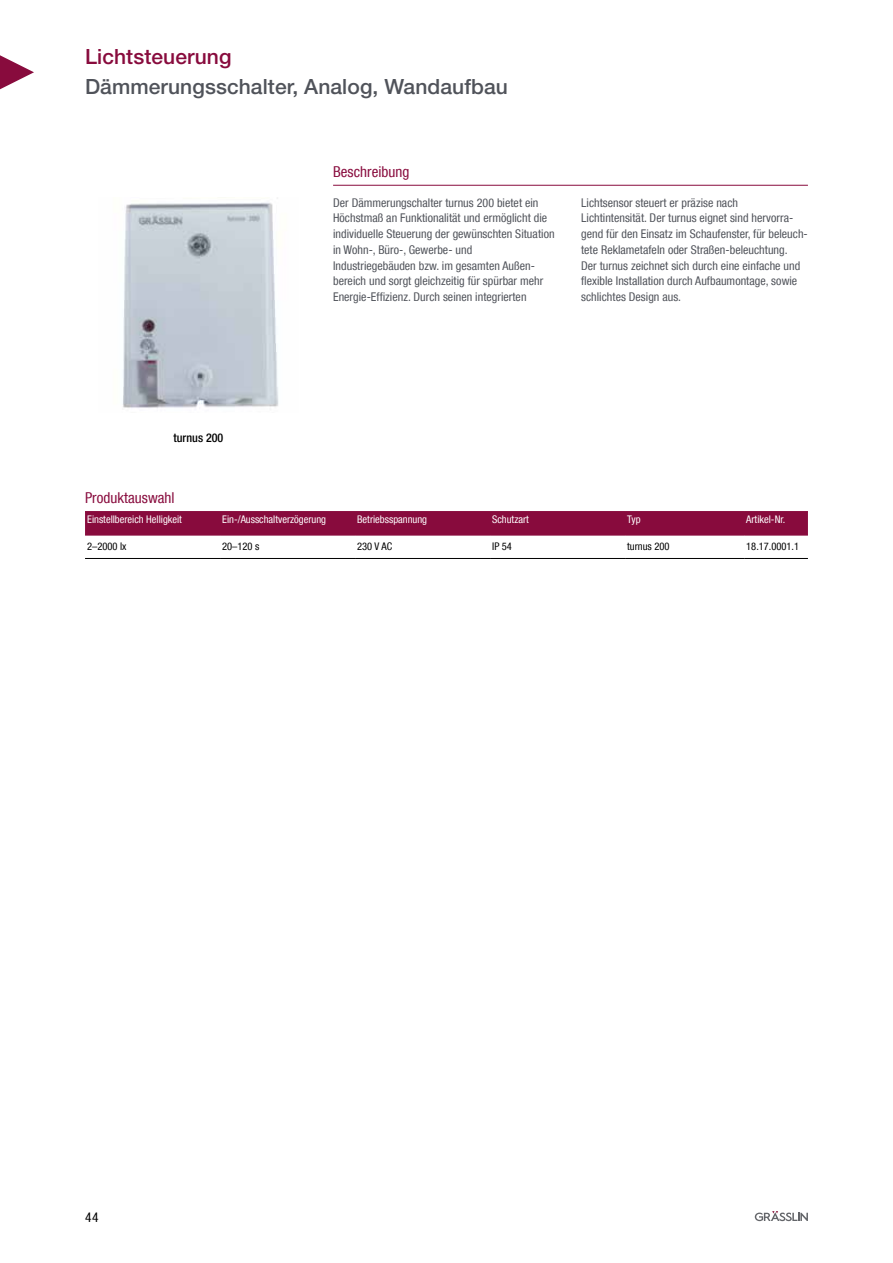
<style>
.page{position:relative;width:893px;height:1263px;background:#fff}
.page>*{position:absolute;margin:0;border:0;box-sizing:border-box;transform-origin:0 0}
.t1{font:500 21px "Helvetica Neue LT Std";letter-spacing:.005em;color:#50535a}
.t2{font:500 21px "Helvetica Neue LT Std";letter-spacing:.005em;color:#880b3d}
.t3{font:condensed 15px "Helvetica Neue LT Com";letter-spacing:.005em;color:#880b3d}
.t4{font:condensed 13.5px "Helvetica Neue LT Com";color:#000}
.t5{font:condensed 12px/15.8px "Helvetica Neue LT Com";letter-spacing:.005em;color:#50535a}
.t6{font:500 condensed 12px "Helvetica Neue LT Com";color:#000}
.t7{font:condensed 10.5px "Helvetica Neue LT Com";color:#fff}
.t8{font:condensed 10.5px "Helvetica Neue LT Com";color:#000}
</style>
<div class="page">
<svg style="left:755px;top:1211px;width:53px;height:10px"></svg>
<svg style="left:1px;top:55px;width:33px;height:34px"></svg>
<hr style="left:0;top:55px;width:1px;height:34px;background:#880b3d">
<img style="left:123px;top:198px;width:156px;height:210px">
<hr style="left:333px;top:185px;width:475px;height:1px;background:#880b3d">
<div style="left:85px;top:512px;width:723px;height:23px;background:#880b3d"></div>
<hr style="left:85px;top:558px;width:135px;height:1px;background:#000">
<hr style="left:220px;top:558px;width:135px;height:1px;background:#000">
<hr style="left:355px;top:558px;width:135px;height:1px;background:#000">
<hr style="left:85px;top:511px;width:135px;height:1px;background:#880b3d">
<hr style="left:85px;top:535px;width:135px;height:1px;background:#880b3d">
<hr style="left:220px;top:511px;width:135px;height:1px;background:#880b3d">
<hr style="left:220px;top:535px;width:135px;height:1px;background:#880b3d">
<hr style="left:355px;top:511px;width:135px;height:1px;background:#880b3d">
<hr style="left:355px;top:535px;width:135px;height:1px;background:#880b3d">
<hr style="left:490px;top:511px;width:135px;height:1px;background:#880b3d">
<hr style="left:490px;top:535px;width:135px;height:1px;background:#880b3d">
<hr style="left:625px;top:511px;width:119px;height:1px;background:#880b3d">
<hr style="left:625px;top:535px;width:119px;height:1px;background:#880b3d">
<hr style="left:744px;top:511px;width:64px;height:1px;background:#880b3d">
<hr style="left:744px;top:535px;width:64px;height:1px;background:#880b3d">
<hr style="left:490px;top:558px;width:135px;height:1px;background:#000">
<hr style="left:625px;top:558px;width:119px;height:1px;background:#000">
<hr style="left:744px;top:558px;width:64px;height:1px;background:#000">
<h1 class="t2" style="left:85px;top:44px;width:148px">Lichtsteuerung</h1>
<h1 class="t1" style="left:85px;top:74px;width:424px">Dämmerungsschalter, Analog, Wandaufbau</h1>
<p class="t6" style="left:174px;top:430px;width:51px">turnus 200</p>
<p class="t3" style="left:333px;top:162px;width:78px">Beschreibung</p>
<p class="t5" style="left:333px;top:194px;width:223px">Der Dämmerungschalter turnus 200 bietet ein Höchstmaß an Funktionalität und ermöglicht die individuelle Steuerung der gewünschten Situation in Wohn-, Büro-, Gewerbe- und Industriegebäuden bzw. im gesamten Außen&shy;bereich und sorgt gleichzeitig für spürbar mehr Energie-Effizienz. Durch seinen integrierten</p>
<p class="t5" style="left:581px;top:194px;width:228px">Lichtsensor steuert er präzise nach<br>Lichtintensität. Der turnus eignet sind hervorra&shy;gend für den Einsatz im Schaufenster, für beleuch&shy;tete Reklametafeln oder Straßen-beleuchtung.<br>Der turnus zeichnet sich durch eine einfache und flexible Installation durch Aufbaumontage, sowie schlichtes Design aus.</p>
<p class="t3" style="left:85px;top:489px;width:91px">Produktauswahl</p>
<p class="t7" style="left:87px;top:513px;width:96px">Einstellbereich Helligkeit</p>
<p class="t7" style="left:222px;top:513px;width:105px">Ein-/Ausschaltverzögerung</p>
<p class="t7" style="left:357px;top:513px;width:71px">Betriebsspannung</p>
<p class="t7" style="left:492px;top:513px;width:38px">Schutzart</p>
<p class="t7" style="left:627px;top:513px;width:15px">Typ</p>
<p class="t7" style="left:746px;top:513px;width:41px">Artikel-Nr.</p>
<p class="t8" style="left:87px;top:540px;width:41px">2–2000 lx</p>
<p class="t8" style="left:222px;top:540px;width:39px">20–120 s</p>
<p class="t8" style="left:357px;top:540px;width:36px">230 V AC</p>
<p class="t8" style="left:492px;top:540px;width:21px">IP 54</p>
<p class="t8" style="left:627px;top:540px;width:44px">turnus 200</p>
<p class="t8" style="left:746px;top:540px;width:54px">18.17.0001.1</p>
<p class="t4" style="left:85px;top:1209px;width:15px">44</p>
</div>
